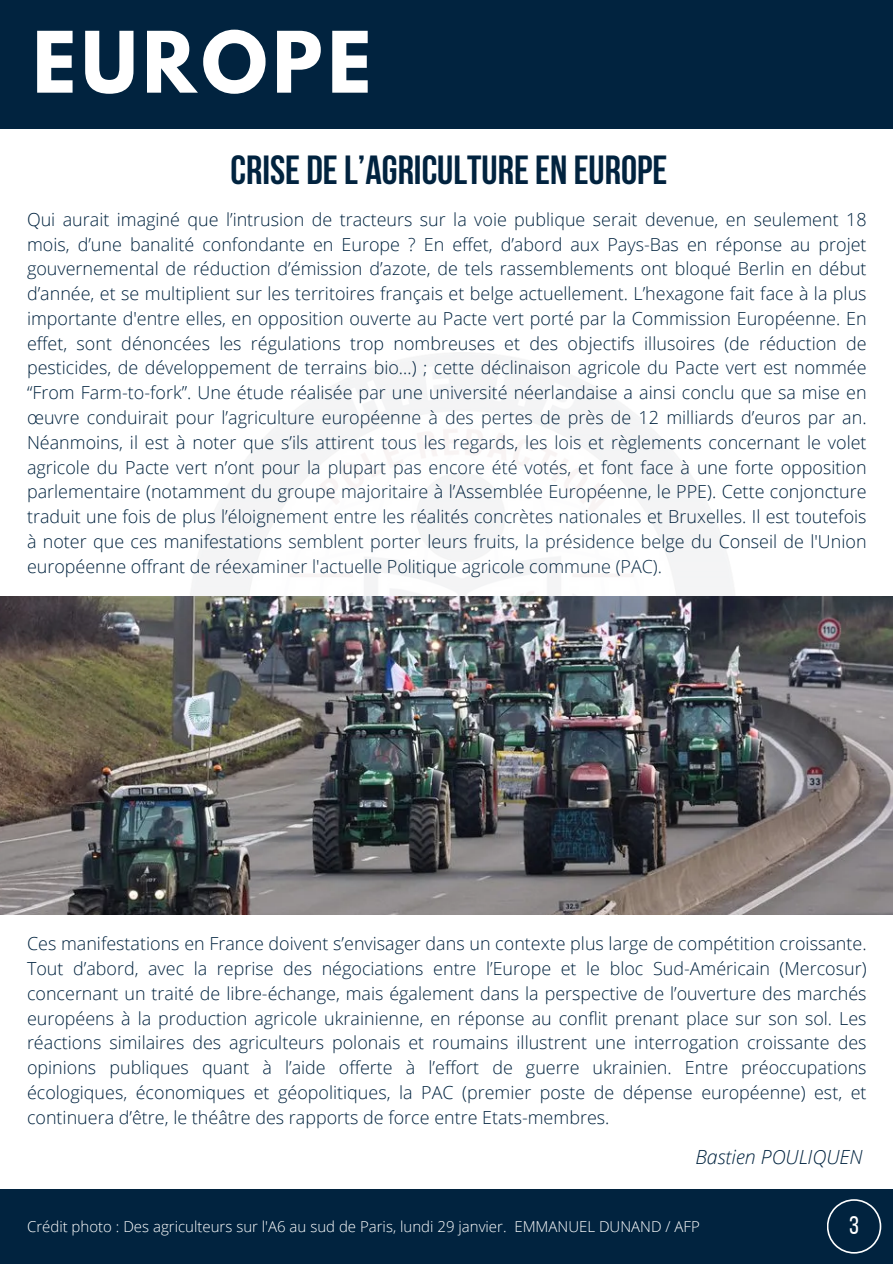
<style>
.page{position:relative;width:893px;height:1264px;background:#fff}
.page>*{position:absolute;margin:0;border:0;box-sizing:border-box;transform-origin:0 0}
.t1{font:700 75px "League Spartan";letter-spacing:.07em;color:#fff}
.t2{font:700 40.5px "Bebas Neue";color:#01233f}
.t3{font:25.5px "Bebas Neue";color:#fff}
.t4{font:italic 300 19.5px "Open Sans";color:#01233f}
.t5{font:300 18px/24.8px "Open Sans";color:#01233f;text-align:justify}
.t6{font:300 15px "Open Sans";color:#fff}
</style>
<div class="page">
<div style="left:0;top:1188px;width:892px;height:75px;background:#01233f"></div>
<div style="left:0;top:0;width:892px;height:128px;background:#01233f"></div>
<svg style="left:827px;top:1199px;width:54px;height:54px"></svg>
<img style="left:188px;top:352px;width:549px;height:245px">
<img style="left:0;top:597px;width:892px;height:317px">
<h2 class="t1" style="left:33px;top:25px;width:340px">EUROPE</h2>
<p class="t2" style="left:230px;top:153px;width:438px">CRISE DE L’AGRICULTURE EN EUROPE</p>
<h1 class="t5" style="left:27px;top:206px;width:841px">Qui aurait imaginé que l’intrusion de tracteurs sur la voie publique serait devenue, en seulement 18 mois, d’une banalité confondante en Europe ? En effet, d’abord aux Pays-Bas en réponse au projet gouvernemental de réduction d’émission d’azote, de tels rassemblements ont bloqué Berlin en début d’année, et se multiplient sur les territoires français et belge actuellement. L’hexagone fait face à la plus importante d'entre elles, en opposition ouverte au Pacte vert porté par la Commission Européenne. En effet, sont dénoncées les régulations trop nombreuses et des objectifs illusoires (de réduction de pesticides, de développement de terrains bio…) ; cette déclinaison agricole du Pacte vert est nommée “From Farm-to-fork”. Une étude réalisée par une université néerlandaise a ainsi conclu que sa mise en œuvre conduirait pour l’agriculture européenne à des pertes de près de 12 milliards d’euros par an.<br>Néanmoins, il est à noter que s’ils attirent tous les regards, les lois et règlements concernant le volet agricole du Pacte vert n’ont pour la plupart pas encore été votés, et font face à une forte opposition parlementaire (notamment du groupe majoritaire à l’Assemblée Européenne, le PPE). Cette conjoncture traduit une fois de plus l’éloignement entre les réalités concrètes nationales et Bruxelles. Il est toutefois à noter que ces manifestations semblent porter leurs fruits, la présidence belge du Conseil de l'Union européenne offrant de réexaminer l'actuelle Politique agricole commune (PAC).</h1>
<h3 class="t5" style="left:27px;top:931px;width:841px">Ces manifestations en France doivent s’envisager dans un contexte plus large de compétition croissante.<br>Tout d’abord, avec la reprise des négociations entre l’Europe et le bloc Sud-Américain (Mercosur) concernant un traité de libre-échange, mais également dans la perspective de l’ouverture des marchés européens à la production agricole ukrainienne, en réponse au conflit prenant place sur son sol. Les réactions similaires des agriculteurs polonais et roumains illustrent une interrogation croissante des opinions publiques quant à l’aide offerte à l’effort de guerre ukrainien. Entre préoccupations écologiques, économiques et géopolitiques, la PAC (premier poste de dépense européenne) est, et continuera d’être, le théâtre des rapports de force entre Etats-membres.</h3>
<h3 class="t4" style="left:695px;top:1143px;width:169px">Bastien POULIQUEN</h3>
<p class="t6" style="left:27px;top:1215px;width:674px">Crédit photo : Des agriculteurs sur l'A6 au sud de Paris, lundi 29 janvier. EMMANUEL DUNAND / AFP</p>
<h3 class="t3" style="left:849px;top:1215px;width:11px">3</h3>
</div>
